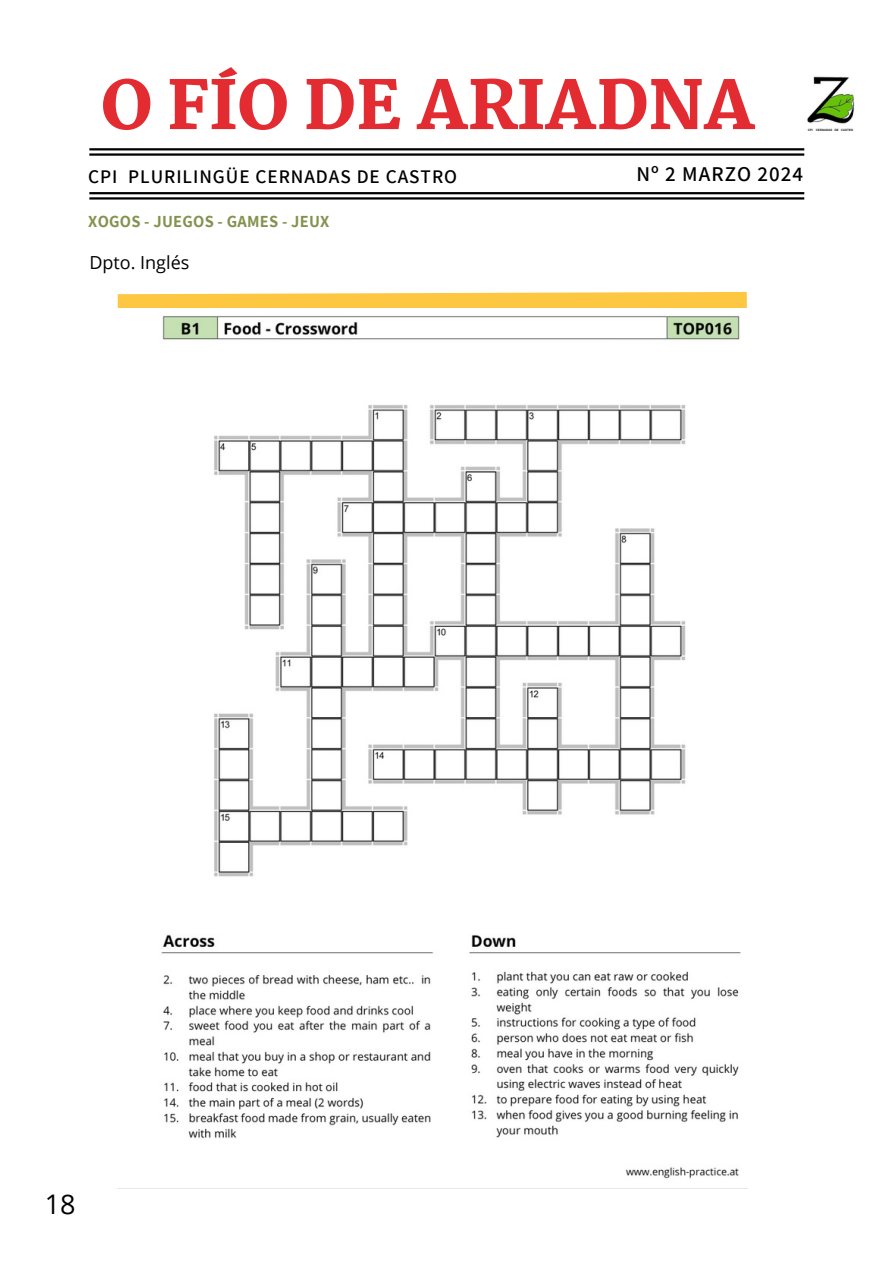
<style>
.page{position:relative;width:894px;height:1264px;background:#fff}
.page>*{position:absolute;margin:0;border:0;box-sizing:border-box;transform-origin:0 0}
.t1{font:800 66px "Martel";color:#e32c32}
.t2{font:27px "Open Sans";color:#000}
.t3{font:600 21px "Assistant";letter-spacing:.05em;color:#000}
.t4{font:600 19.2px "Assistant";letter-spacing:.05em;color:#000}
.t5{font:18px "Open Sans";color:#000}
.t6{font:700 16.5px "Assistant";letter-spacing:.015em;color:#84924f}
</style>
<div class="page">
<img style="left:807px;top:76px;width:48px;height:54px">
<svg style="left:117px;top:291px;width:630px;height:17px;background:#fdcd59"></svg>
<hr style="left:89px;top:197px;width:715px;height:2px;background:#000">
<hr style="left:89px;top:153px;width:715px;height:3px;background:#000">
<hr style="left:89px;top:192px;width:715px;height:2px;background:#000">
<hr style="left:89px;top:148px;width:715px;height:2px;background:#000">
<img style="left:161px;top:315px;width:580px;height:864px">
<h1 class="t1" style="left:101px;top:68px;width:655px">O FÍO DE ARIADNA</h1>
<h2 class="t4" style="left:88px;top:164px;width:370px">CPI PLURILINGÜE CERNADAS DE CASTRO</h2>
<h2 class="t6" style="left:88px;top:210px;width:243px">XOGOS - JUEGOS - GAMES - JEUX</h2>
<h3 class="t5" style="left:89px;top:250px;width:101px">Dpto. Inglés</h3>
<p class="t3" style="left:636px;top:159px;width:168px">Nº 2 MARZO 2024</p>
<p class="t2" style="left:45px;top:1184px;width:32px">18</p>
</div>
